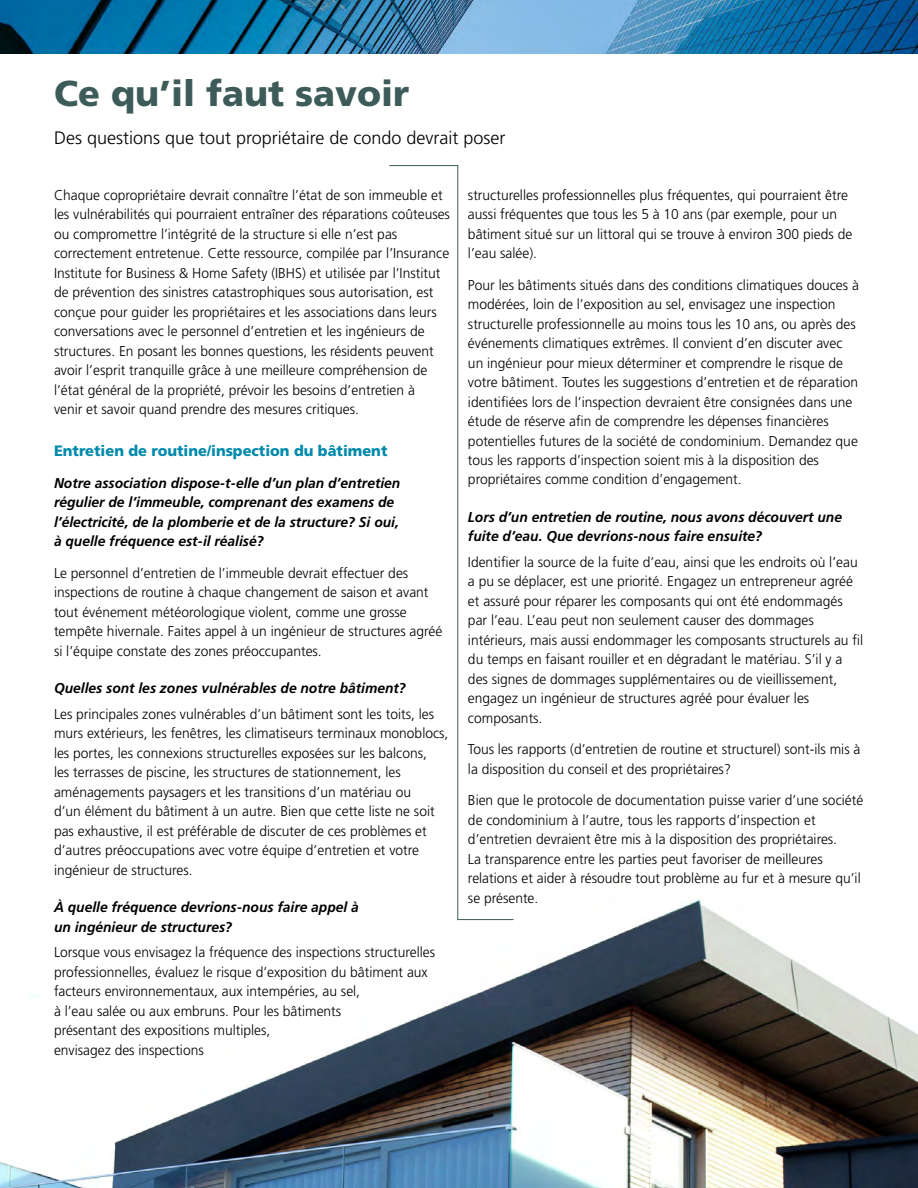
<style>
.page{position:relative;width:918px;height:1188px;background:#fff}
.page>*{position:absolute;margin:0;border:0;box-sizing:border-box;transform-origin:0 0}
.t1{font:900 36px "Frutiger LT Std";color:#3c5b59}
.t2{font:300 18px "Frutiger LT Std";color:#000}
.t3{font:900 15px "Frutiger LT Std";color:#008aac}
.t4{font:300 14.25px/19.5px "Frutiger LT Std";color:#000}
.t5{font:italic 700 14.25px/19.5px "Frutiger LT Std";color:#000}
</style>
<div class="page">
<img style="left:0;top:899px;width:918px;height:289px">
<img style="left:0;top:0;width:918px;height:54px">
<svg style="left:389px;top:165px;width:125px;height:755px"></svg>
<h1 class="t1" style="left:54px;top:72px;width:357px">Ce qu’il faut savoir</h1>
<p class="t2" style="left:54px;top:128px;width:453px">Des questions que tout propriétaire de condo devrait poser</p>
<p class="t4" style="left:54px;top:185px;width:398px">Chaque copropriétaire devrait connaître l’état de son immeuble et les vulnérabilités qui pourraient entraîner des réparations coûteuses ou compromettre l’intégrité de la structure si elle n’est pas correctement entretenue. Cette ressource, compilée par l’Insurance Institute for Business &amp; Home Safety (IBHS) et utilisée par l’Institut de prévention des sinistres catastrophiques sous autorisation, est conçue pour guider les propriétaires et les associations dans leurs conversations avec le personnel d’entretien et les ingénieurs de structures. En posant les bonnes questions, les résidents peuvent avoir l’esprit tranquille grâce à une meilleure compréhension de l’état général de la propriété, prévoir les besoins d’entretien à<br>venir et savoir quand prendre des mesures critiques.</p>
<p class="t3" style="left:54px;top:442px;width:335px">Entretien de routine/inspection du bâtiment</p>
<p class="t5" style="left:54px;top:473px;width:348px">Notre association dispose-t-elle d’un plan d’entretien régulier de l’immeuble, comprenant des examens de l’électricité, de la plomberie et de la structure? Si oui, à quelle fréquence est-il réalisé?</p>
<p class="t4" style="left:54px;top:563px;width:390px">Le personnel d’entretien de l’immeuble devrait effectuer des inspections de routine à chaque changement de saison et avant tout événement météorologique violent, comme une grosse tempête hivernale. Faites appel à un ingénieur de structures agréé si l’équipe constate des zones préoccupantes.</p>
<p class="t5" style="left:54px;top:679px;width:353px">Quelles sont les zones vulnérables de notre bâtiment?</p>
<p class="t4" style="left:54px;top:704px;width:396px">Les principales zones vulnérables d’un bâtiment sont les toits, les murs extérieurs, les fenêtres, les climatiseurs terminaux monoblocs, les portes, les connexions structurelles exposées sur les balcons,<br>les terrasses de piscine, les structures de stationnement, les aménagements paysagers et les transitions d’un matériau ou<br>d’un élément du bâtiment à un autre. Bien que cette liste ne soit pas exhaustive, il est préférable de discuter de ces problèmes et d’autres préoccupations avec votre équipe d’entretien et votre ingénieur de structures.</p>
<p class="t5" style="left:54px;top:897px;width:306px">À quelle fréquence devrions-nous faire appel à un ingénieur de structures?</p>
<p class="t4" style="left:54px;top:943px;width:383px">Lorsque vous envisagez la fréquence des inspections structurelles professionnelles, évaluez le risque d’exposition du bâtiment aux facteurs environnementaux, aux intempéries, au sel,<br>à l’eau salée ou aux embruns. Pour les bâtiments<br>présentant des expositions multiples,<br>envisagez des inspections</p>
<p class="t4" style="left:468px;top:185px;width:386px">structurelles professionnelles plus fréquentes, qui pourraient être aussi fréquentes que tous les 5 à 10 ans (par exemple, pour un bâtiment situé sur un littoral qui se trouve à environ 300 pieds de l’eau salée).</p>
<p class="t4" style="left:468px;top:275px;width:392px">Pour les bâtiments situés dans des conditions climatiques douces à modérées, loin de l’exposition au sel, envisagez une inspection structurelle professionnelle au moins tous les 10 ans, ou après des événements climatiques extrêmes. Il convient d’en discuter avec un ingénieur pour mieux déterminer et comprendre le risque de votre bâtiment. Toutes les suggestions d’entretien et de réparation identifiées lors de l’inspection devraient être consignées dans une étude de réserve afin de comprendre les dépenses financières potentielles futures de la société de condominium. Demandez que tous les rapports d’inspection soient mis à la disposition des propriétaires comme condition d’engagement.</p>
<p class="t5" style="left:468px;top:507px;width:376px">Lors d’un entretien de routine, nous avons découvert une fuite d’eau. Que devrions-nous faire ensuite?</p>
<p class="t4" style="left:468px;top:553px;width:397px">Identifier la source de la fuite d’eau, ainsi que les endroits où l’eau a pu se déplacer, est une priorité. Engagez un entrepreneur agréé et assuré pour réparer les composants qui ont été endommagés par l’eau. L’eau peut non seulement causer des dommages intérieurs, mais aussi endommager les composants structurels au fil du temps en faisant rouiller et en dégradant le matériau. S’il y a des signes de dommages supplémentaires ou de vieillissement, engagez un ingénieur de structures agréé pour évaluer les composants.</p>
<p class="t4" style="left:468px;top:740px;width:394px">Tous les rapports (d’entretien de routine et structurel) sont-ils mis à la disposition du conseil et des propriétaires?</p>
<p class="t4" style="left:468px;top:791px;width:397px">Bien que le protocole de documentation puisse varier d’une société de condominium à l’autre, tous les rapports d’inspection et d’entretien devraient être mis à la disposition des propriétaires.<br>La transparence entre les parties peut favoriser de meilleures relations et aider à résoudre tout problème au fur et à mesure qu’il se présente.</p>
</div>
